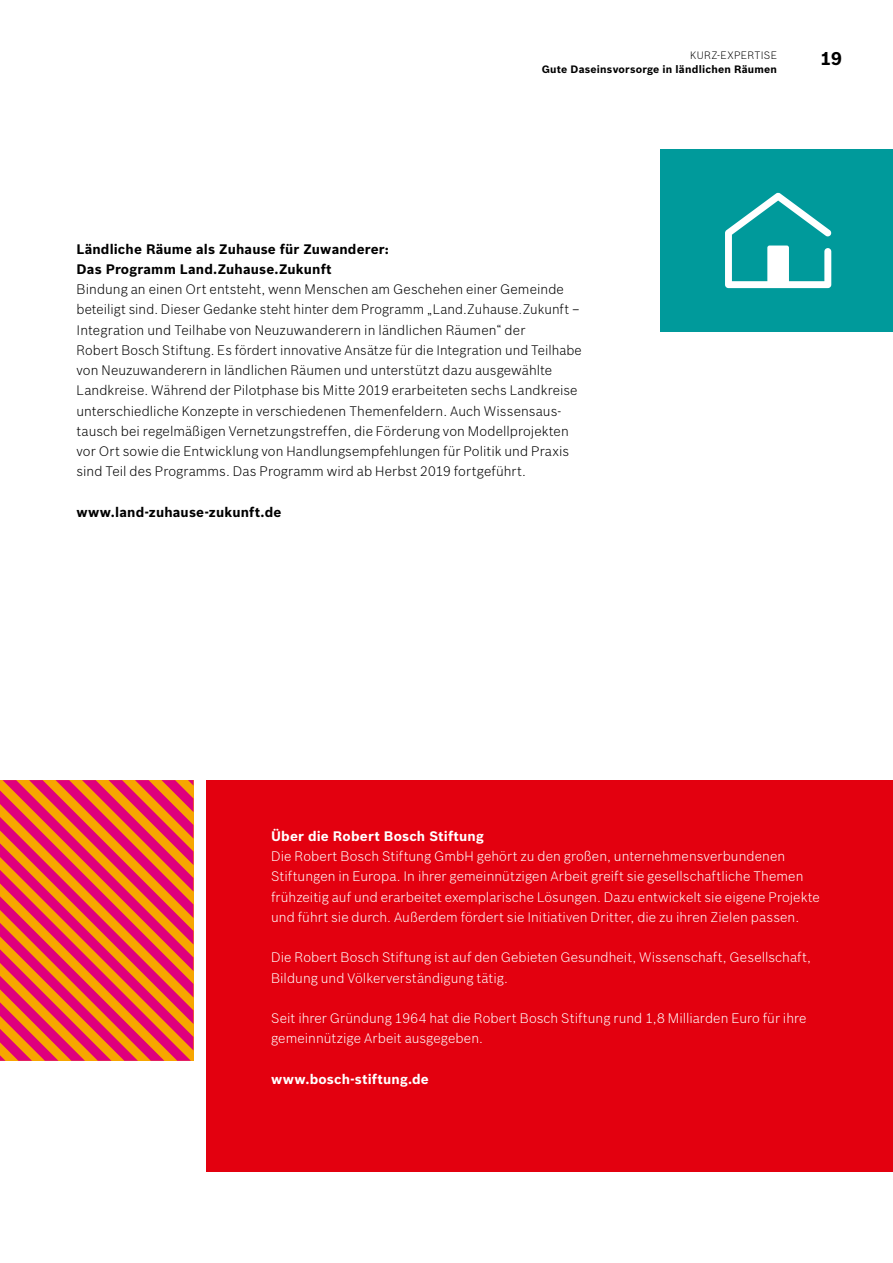
<style>
.page{position:relative;width:893px;height:1263px;background:#fff}
.page>*{position:absolute;margin:0;border:0;box-sizing:border-box;transform-origin:0 0}
.t1{font:700 18px "Bosch Sans";color:#000}
.t2{font:300 13.5px/20.2px "Bosch Sans";letter-spacing:.005em;color:#000}
.t3{font:300 13.5px/20.2px "Bosch Sans";letter-spacing:.005em;color:#fff}
.t4{font:700 13.5px/20.2px "Bosch Sans";letter-spacing:.01em;color:#000}
.t5{font:700 13.5px "Bosch Sans";letter-spacing:.01em;color:#fff}
.t6{font:700 10.5px "Bosch Sans";letter-spacing:.02em;color:#000}
.t7{font:300 10.5px "Bosch Sans";letter-spacing:.025em;color:#000}
</style>
<div class="page">
<div style="left:660px;top:149px;width:233px;height:183px;background:#009a9b"></div>
<div style="left:206px;top:780px;width:687px;height:391px;background:#e3000f"></div>
<svg style="left:0;top:780px;width:193px;height:281px;background:#ea513f"></svg>
<svg style="left:725px;top:193px;width:107px;height:95px"></svg>
<p class="t7" style="left:690px;top:49px;width:89px">KURZ-EXPERTISE</p>
<p class="t6" style="left:542px;top:63px;width:237px">Gute Daseinsvorsorge in ländlichen Räumen</p>
<h1 class="t1" style="left:820px;top:47px;width:23px">19</h1>
<p class="t4" style="left:77px;top:239px;width:314px">Ländliche Räume als Zuhause für Zuwanderer:<br>Das Programm Land.Zuhause.Zukunft</p>
<p class="t2" style="left:77px;top:279px;width:507px">Bindung an einen Ort entsteht, wenn Menschen am Geschehen einer Gemeinde beteiligt sind. Dieser Gedanke steht hinter dem Programm „Land.Zuhause.Zukunft – Integration und Teilhabe von Neuzuwanderern in ländlichen Räumen“ der<br>Robert Bosch Stiftung. Es fördert innovative Ansätze für die Integration und Teilhabe von Neuzuwanderern in ländlichen Räumen und unterstützt dazu ausgewählte Landkreise. Während der Pilotphase bis Mitte 2019 erarbeiteten sechs Landkreise unterschiedliche Konzepte in verschiedenen Themenfeldern. Auch Wissensaus&shy;tausch bei regelmäßigen Vernetzungstreffen, die Förderung von Modellprojekten vor Ort sowie die Entwicklung von Handlungsempfehlungen für Politik und Praxis sind Teil des Programms. Das Programm wird ab Herbst 2019 fortgeführt.</p>
<p class="t4" style="left:77px;top:502px;width:206px">www.land-zuhause-zukunft.de</p>
<p class="t5" style="left:271px;top:828px;width:214px">Über die Robert Bosch Stiftung</p>
<p class="t3" style="left:271px;top:846px;width:550px">Die Robert Bosch Stiftung GmbH gehört zu den großen, unternehmensverbundenen Stiftungen in Europa. In ihrer gemeinnützigen Arbeit greift sie gesellschaftliche Themen frühzeitig auf und erarbeitet exemplarische Lösungen. Dazu entwickelt sie eigene Projekte und führt sie durch. Außerdem fördert sie Initiativen Dritter, die zu ihren Zielen passen.</p>
<p class="t3" style="left:271px;top:947px;width:541px">Die Robert Bosch Stiftung ist auf den Gebieten Gesundheit, Wissenschaft, Gesellschaft,<br>Bildung und Völkerverständigung tätig.</p>
<p class="t3" style="left:271px;top:1008px;width:537px">Seit ihrer Gründung 1964 hat die Robert Bosch Stiftung rund 1,8 Milliarden Euro für ihre gemeinnützige Arbeit ausgegeben.</p>
<p class="t5" style="left:271px;top:1071px;width:159px">www.bosch-stiftung.de</p>
</div>
